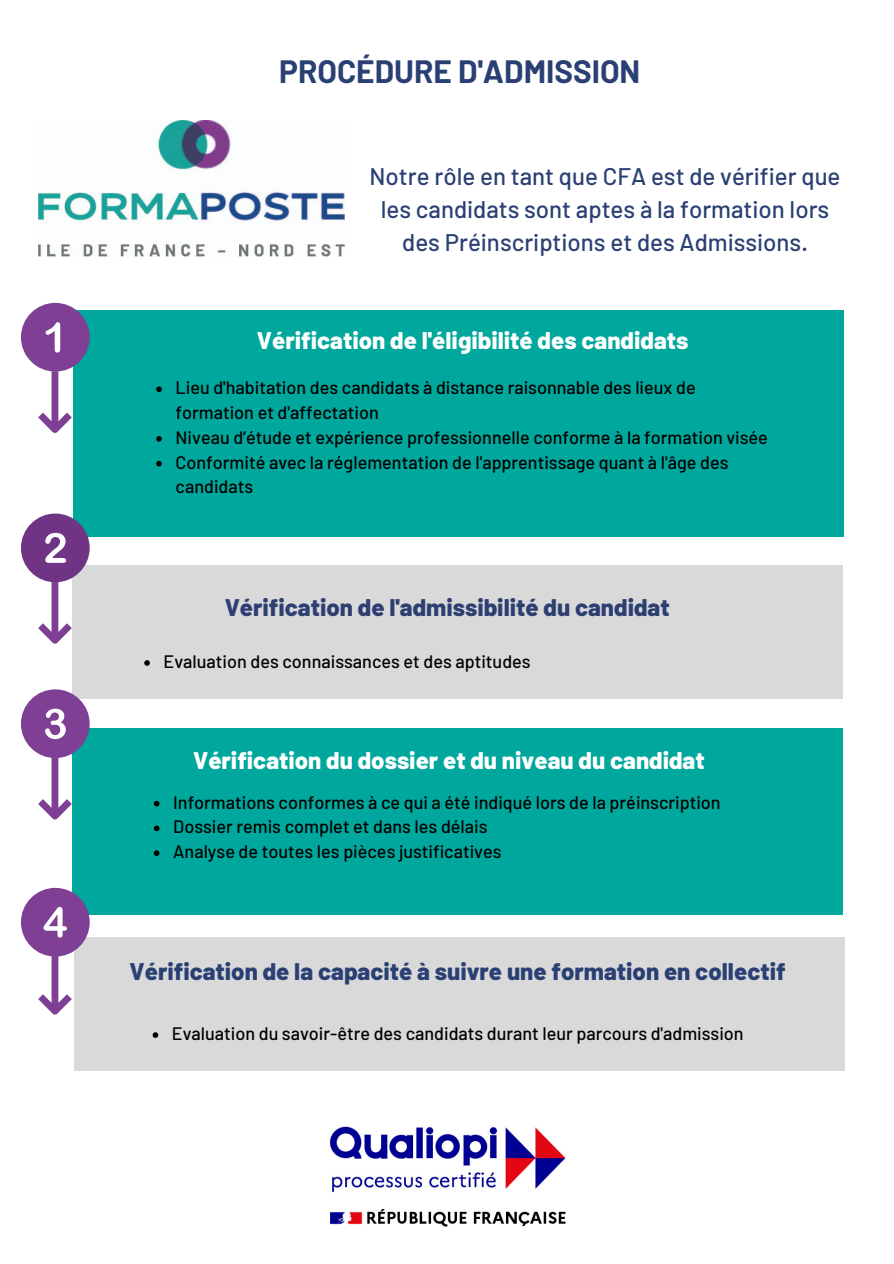
<style>
.page{position:relative;width:894px;height:1264px;background:#fff}
.page>*{position:absolute;margin:0;border:0;box-sizing:border-box;transform-origin:0 0}
.t1{font:700 31.5px "Barlow";color:#2a3f74}
.t2{font:500 24px/32.7px "Barlow";color:#2a3f74;text-align:center}
.t3{font:800 24px "Barlow";color:#fff}
.t4{font:800 24px "Barlow";color:#2a3f74}
.t5{font:800 24px "Barlow";color:#2d3e71}
.t6{font:500 18px/24.8px "Barlow";color:#000}
</style>
<div class="page">
<div style="left:73px;top:310px;width:770px;height:227px;background:#00a79d"></div>
<div style="left:72px;top:565px;width:770px;height:134px;background:#d9d9d9"></div>
<div style="left:73px;top:728px;width:769px;height:187px;background:#00a79d"></div>
<div style="left:75px;top:937px;width:770px;height:134px;background:#d9d9d9"></div>
<div style="left:21px;top:303px;width:69px;height:68px;background:#7e3f95;border-radius:50%"></div>
<svg style="left:46px;top:322px;width:14px;height:30px"></svg>
<svg style="left:38px;top:371px;width:34px;height:62px"></svg>
<div style="left:21px;top:513px;width:69px;height:69px;background:#6f3484;border-radius:50%"></div>
<svg style="left:45px;top:533px;width:21px;height:30px"></svg>
<div style="left:21px;top:689px;width:69px;height:69px;background:#7e3f95;border-radius:50%"></div>
<svg style="left:45px;top:708px;width:21px;height:31px"></svg>
<svg style="left:38px;top:582px;width:34px;height:62px"></svg>
<div style="left:21px;top:887px;width:69px;height:69px;background:#7e3f95;border-radius:50%"></div>
<svg style="left:43px;top:907px;width:24px;height:30px"></svg>
<svg style="left:38px;top:757px;width:34px;height:62px"></svg>
<img style="left:38px;top:120px;width:306px;height:136px">
<svg style="left:156px;top:386px;width:6px;height:6px"></svg>
<svg style="left:156px;top:436px;width:6px;height:5px"></svg>
<svg style="left:156px;top:461px;width:6px;height:5px"></svg>
<svg style="left:38px;top:952px;width:34px;height:62px"></svg>
<img style="left:330px;top:1126px;width:236px;height:101px">
<svg style="left:154px;top:800px;width:5px;height:6px"></svg>
<svg style="left:154px;top:825px;width:5px;height:6px"></svg>
<svg style="left:154px;top:850px;width:5px;height:6px"></svg>
<svg style="left:144px;top:660px;width:6px;height:5px"></svg>
<svg style="left:152px;top:1032px;width:6px;height:5px"></svg>
<p class="t1" style="left:279px;top:51px;width:362px">PROCÉDURE D'ADMISSION</p>
<p class="t2" style="left:369px;top:159px;width:472px">Notre rôle en tant que CFA est de vérifier que les candidats sont aptes à la formation lors des Préinscriptions et des Admissions.</p>
<p class="t3" style="left:257px;top:324px;width:433px">Vérification de l'éligibilité des candidats</p>
<p class="t6" style="left:175px;top:375px;width:521px">Lieu d'habitation des candidats à distance raisonnable des lieux de formation et d'affectation</p>
<p class="t6" style="left:175px;top:424px;width:593px">Niveau d’étude et expérience professionnelle conforme à la formation visée</p>
<p class="t6" style="left:175px;top:449px;width:554px">Conformité avec la réglementation de l'apprentissage quant à l'âge des candidats</p>
<p class="t5" style="left:225px;top:592px;width:446px">Vérification de l'admissibilité du candidat</p>
<p class="t6" style="left:164px;top:648px;width:368px">Evaluation des connaissances et des aptitudes</p>
<p class="t3" style="left:193px;top:745px;width:513px">Vérification du dossier et du niveau du candidat</p>
<p class="t6" style="left:173px;top:789px;width:549px">Informations conformes à ce qui a été indiqué lors de la préinscription</p>
<p class="t6" style="left:173px;top:813px;width:316px">Dossier remis complet et dans les délais</p>
<p class="t6" style="left:173px;top:838px;width:330px">Analyse de toutes les pièces justificatives</p>
<p class="t4" style="left:129px;top:955px;width:657px">Vérification de la capacité à suivre une formation en collectif</p>
<p class="t6" style="left:172px;top:1020px;width:573px">Evaluation du savoir-être des candidats durant leur parcours d'admission</p>
</div>
